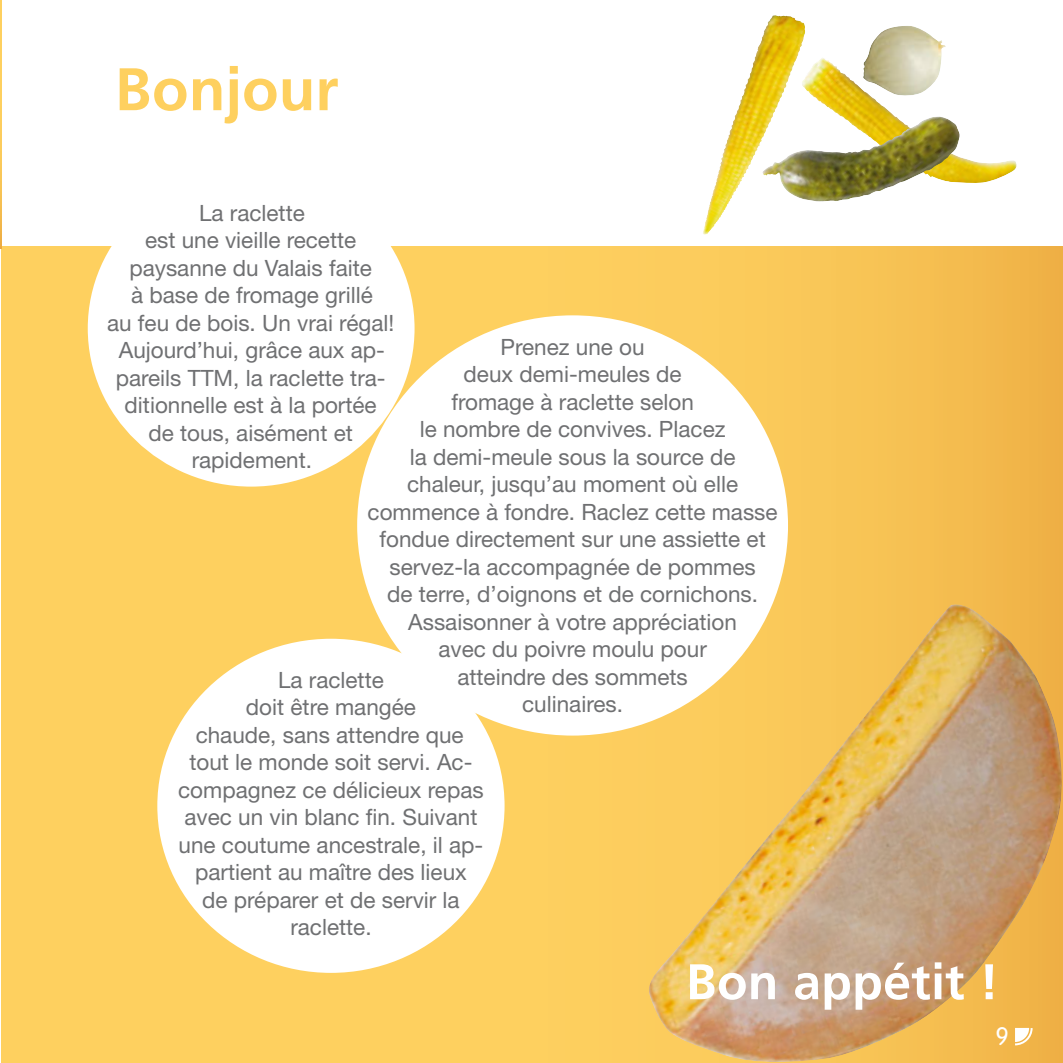
<style>
.page{position:relative;width:1063px;height:1063px;background:#fff}
.page>*{position:absolute;margin:0;border:0;box-sizing:border-box;transform-origin:0 0}
.t1{font:700 60px "Frutiger LT Std";color:#fed05f}
.t2{font:700 50px "Frutiger LT Std";letter-spacing:.005em;color:#fff}
.t3{font:300 25px "VAG Rounded Std";color:#fff}
.t4{font:22.5px/27.5px "Helvetica Neue LT Std";color:#6f7072;text-align:center}
</style>
<div class="page">
<div style="left:1px;top:247px;width:1062px;height:816px;background:linear-gradient(to right,#ffd765,#f5be51)"></div>
<div style="left:88px;top:170px;width:327px;height:317px;background:#fff;border-radius:50%"></div>
<div style="left:357px;top:315px;width:431px;height:421px;background:#fff;border-radius:50%"></div>
<div style="left:157px;top:639px;width:348px;height:334px;background:#fff;border-radius:50%"></div>
<img style="left:647px;top:603px;width:416px;height:460px">
<svg style="left:1013px;top:1026px;width:21px;height:20px"></svg>
<svg style="left:0;top:0;width:1px;height:248px"></svg>
<img style="left:703px;top:15px;width:84px;height:217px">
<img style="left:802px;top:58px;width:216px;height:226px">
<img style="left:863px;top:26px;width:84px;height:70px">
<img style="left:762px;top:116px;width:198px;height:86px">
<h1 class="t1" style="left:115px;top:64px;width:225px">Bonjour</h1>
<p class="t4" style="left:107px;top:201px;width:289px">La raclette<br>est une vieille recette paysanne du Valais faite<br>à base de fromage grillé<br>au feu de bois. Un vrai régal!<br>Aujourd’hui, grâce aux ap&shy;pareils TTM, la raclette tra&shy;ditionnelle est à la portée<br>de tous, aisément et rapidement.</p>
<p class="t4" style="left:368px;top:335px;width:412px">Prenez une ou<br>deux demi-meules de<br>fromage à raclette selon<br>le nombre de convives. Placez<br>la demi-meule sous la source de<br>chaleur, jusqu’au moment où elle commence à fondre. Raclez cette masse fondue directement sur une assiette et servez-la accompagnée de pommes<br>de terre, d’oignons et de cornichons.<br>Assaisonner à votre appréciation<br>avec du poivre moulu pour<br>atteindre des sommets<br>culinaires.</p>
<p class="t4" style="left:178px;top:668px;width:307px">La raclette<br>doit être mangée<br>chaude, sans attendre que tout le monde soit servi. Ac&shy;compagnez ce délicieux repas avec un vin blanc fin. Suivant une coutume ancestrale, il ap&shy;partient au maître des lieux<br>de préparer et de servir la raclette.</p>
<h2 class="t2" style="left:686px;top:960px;width:314px">Bon appétit !</h2>
<p class="t3" style="left:995px;top:1026px;width:15px">9</p>
</div>
